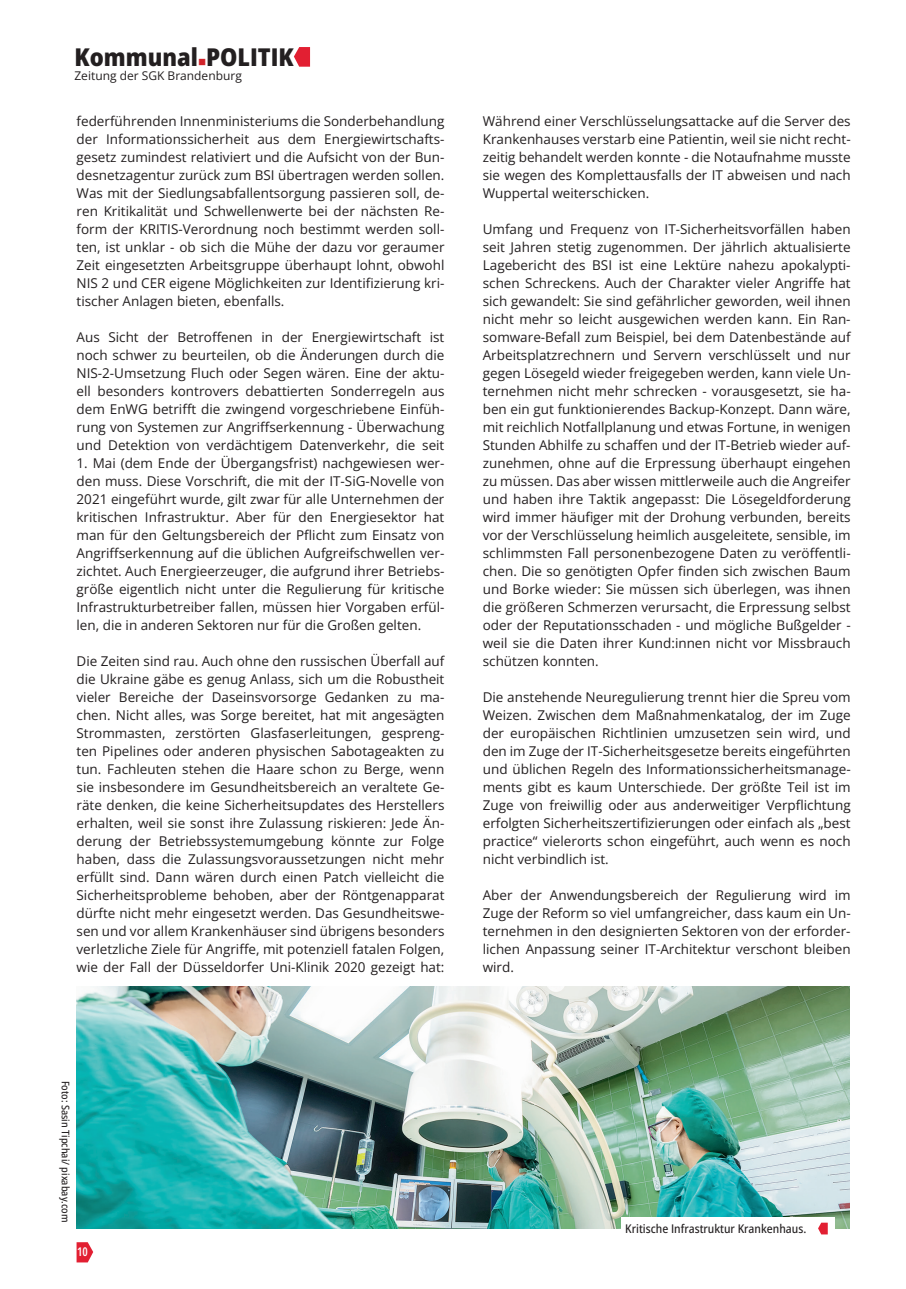
<style>
.page{position:relative;width:906px;height:1289px;background:#fff}
.page>*{position:absolute;margin:0;border:0;box-sizing:border-box;transform-origin:0 0}
.t1{font:800 semi-condensed 24.45px "Open Sans";color:#231f20}
.t2{font:13.5px/18px "Open Sans";color:#231f20;text-align:justify}
.t3{font:500 semi-condensed 12px "Open Sans";color:#231f20}
.t4{font:12px "Open Sans";color:#231f20}
.t5{font:600 12px "Open Sans Condensed";color:#fff}
.t6{font:500 semi-condensed 10.5px "Open Sans";color:#231f20}
.s1{color:#d1232a}
</style>
<div class="page">
<svg style="left:294px;top:47px;width:16px;height:20px"></svg>
<svg style="left:77px;top:1242px;width:16px;height:20px"></svg>
<img style="left:77px;top:986px;width:773px;height:242px">
<div style="left:621px;top:1217px;width:214px;height:21px;background:#fff"></div>
<svg style="left:818px;top:1222px;width:9px;height:12px"></svg>
<h1 class="t1" style="left:75px;top:40px;width:220px">Kommunal<span class="s1">■</span>POLITIK</h1>
<p class="t4" style="left:74px;top:68px;width:169px">Zeitung der SGK Brandenburg</p>
<p class="t2" style="left:77px;top:112px;width:369px">federführenden Innenministeriums die Sonderbehandlung der Informationssicherheit aus dem Energiewirtschafts&shy;gesetz zumindest relativiert und die Aufsicht von der Bun&shy;desnetzagentur zurück zum BSI übertragen werden sollen.<br>Was mit der Siedlungsabfallentsorgung passieren soll, de&shy;ren Kritikalität und Schwellenwerte bei der nächsten Re&shy;form der KRITIS-Verordnung noch bestimmt werden soll&shy;ten, ist unklar - ob sich die Mühe der dazu vor geraumer Zeit eingesetzten Arbeitsgruppe überhaupt lohnt, obwohl NIS 2 und CER eigene Möglichkeiten zur Identifizierung kri&shy;tischer Anlagen bieten, ebenfalls.</p>
<p class="t2" style="left:77px;top:328px;width:369px">Aus Sicht der Betroffenen in der Energiewirtschaft ist noch schwer zu beurteilen, ob die Änderungen durch die NIS-2-Umsetzung Fluch oder Segen wären. Eine der aktu&shy;ell besonders kontrovers debattierten Sonderregeln aus dem EnWG betrifft die zwingend vorgeschriebene Einfüh&shy;rung von Systemen zur Angriffserkennung - Überwachung und Detektion von verdächtigem Datenverkehr, die seit</p>
<p class="t2" style="left:77px;top:454px;width:369px">1. Mai (dem Ende der Übergangsfrist) nachgewiesen wer&shy;den muss. Diese Vorschrift, die mit der IT-SiG-Novelle von 2021 eingeführt wurde, gilt zwar für alle Unternehmen der kritischen Infrastruktur. Aber für den Energiesektor hat man für den Geltungsbereich der Pflicht zum Einsatz von Angriffserkennung auf die üblichen Aufgreifschwellen ver&shy;zichtet. Auch Energieerzeuger, die aufgrund ihrer Betriebs&shy;größe eigentlich nicht unter die Regulierung für kritische Infrastrukturbetreiber fallen, müssen hier Vorgaben erfül&shy;len, die in anderen Sektoren nur für die Großen gelten.</p>
<p class="t2" style="left:77px;top:652px;width:369px">Die Zeiten sind rau. Auch ohne den russischen Überfall auf die Ukraine gäbe es genug Anlass, sich um die Robustheit vieler Bereiche der Daseinsvorsorge Gedanken zu ma&shy;chen. Nicht alles, was Sorge bereitet, hat mit angesägten Strommasten, zerstörten Glasfaserleitungen, gespreng&shy;ten Pipelines oder anderen physischen Sabotageakten zu tun. Fachleuten stehen die Haare schon zu Berge, wenn sie insbesondere im Gesundheitsbereich an veraltete Ge&shy;räte denken, die keine Sicherheitsupdates des Herstellers erhalten, weil sie sonst ihre Zulassung riskieren: Jede Än&shy;derung der Betriebssystemumgebung könnte zur Folge haben, dass die Zulassungsvoraussetzungen nicht mehr erfüllt sind. Dann wären durch einen Patch vielleicht die Sicherheitsprobleme behoben, aber der Röntgenapparat dürfte nicht mehr eingesetzt werden. Das Gesundheitswe&shy;sen und vor allem Krankenhäuser sind übrigens besonders verletzliche Ziele für Angriffe, mit potenziell fatalen Folgen, wie der Fall der Düsseldorfer Uni-Klinik 2020 gezeigt hat:</p>
<p class="t2" style="left:483px;top:112px;width:369px">Während einer Verschlüsselungsattacke auf die Server des Krankenhauses verstarb eine Patientin, weil sie nicht recht&shy;zeitig behandelt werden konnte - die Notaufnahme musste sie wegen des Komplettausfalls der IT abweisen und nach Wuppertal weiterschicken.</p>
<p class="t2" style="left:483px;top:220px;width:369px">Umfang und Frequenz von IT-Sicherheitsvorfällen haben seit Jahren stetig zugenommen. Der jährlich aktualisierte Lagebericht des BSI ist eine Lektüre nahezu apokalypti&shy;schen Schreckens. Auch der Charakter vieler Angriffe hat sich gewandelt: Sie sind gefährlicher geworden, weil ihnen nicht mehr so leicht ausgewichen werden kann. Ein Ran&shy;somware-Befall zum Beispiel, bei dem Datenbestände auf Arbeitsplatzrechnern und Servern verschlüsselt und nur gegen Lösegeld wieder freigegeben werden, kann viele Un&shy;ternehmen nicht mehr schrecken - vorausgesetzt, sie ha&shy;ben ein gut funktionierendes Backup-Konzept. Dann wäre, mit reichlich Notfallplanung und etwas Fortune, in wenigen Stunden Abhilfe zu schaffen und der IT-Betrieb wieder auf&shy;zunehmen, ohne auf die Erpressung überhaupt eingehen zu müssen. Das aber wissen mittlerweile auch die Angreifer und haben ihre Taktik angepasst: Die Lösegeldforderung wird immer häufiger mit der Drohung verbunden, bereits vor der Verschlüsselung heimlich ausgeleitete, sensible, im schlimmsten Fall personenbezogene Daten zu veröffentli&shy;chen. Die so genötigten Opfer finden sich zwischen Baum und Borke wieder: Sie müssen sich überlegen, was ihnen die größeren Schmerzen verursacht, die Erpressung selbst oder der Reputationsschaden - und mögliche Bußgelder - weil sie die Daten ihrer Kund:innen nicht vor Missbrauch schützen konnten.</p>
<p class="t2" style="left:483px;top:687px;width:369px">Die anstehende Neuregulierung trennt hier die Spreu vom Weizen. Zwischen dem Maßnahmenkatalog, der im Zuge der europäischen Richtlinien umzusetzen sein wird, und den im Zuge der IT-Sicherheitsgesetze bereits eingeführten und üblichen Regeln des Informationssicherheitsmanage&shy;ments gibt es kaum Unterschiede. Der größte Teil ist im Zuge von freiwillig oder aus anderweitiger Verpflichtung erfolgten Sicherheitszertifizierungen oder einfach als „best practice“ vielerorts schon eingeführt, auch wenn es noch nicht verbindlich ist.</p>
<p class="t2" style="left:483px;top:885px;width:369px">Aber der Anwendungsbereich der Regulierung wird im Zuge der Reform so viel umfangreicher, dass kaum ein Un&shy;ternehmen in den designierten Sektoren von der erforder&shy;lichen Anpassung seiner IT-Architektur verschont bleiben wird.</p>
<p class="t6" style="left:73px;top:1080px;width:143px;rotate:90deg">Foto: Sasin Tipchai/ pixabay.com</p>
<p class="t5" style="left:77px;top:1243px;width:12px">10</p>
<p class="t3" style="left:625px;top:1220px;width:183px">Kritische Infrastruktur Krankenhaus.</p>
</div>
